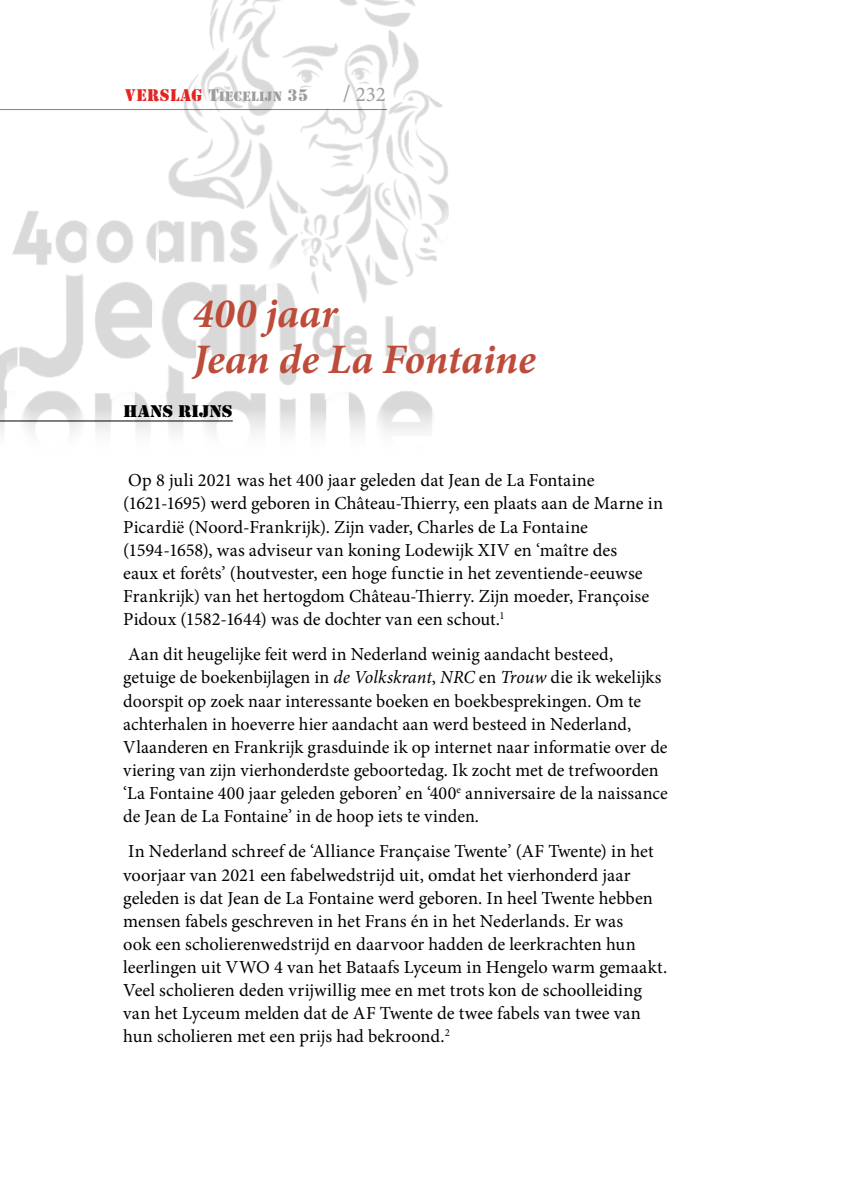
<style>
.page{position:relative;width:844px;height:1191px;background:#fff}
.page>*{position:absolute;margin:0;border:0;box-sizing:border-box;transform-origin:0 0}
.t1{font:italic 700 42px/45.9px "Minion Pro";color:#bd4c3b}
.t2{font:21px "Minion Pro";color:#9d9d9c}
.t3{font:18.38px/23.1px "Minion Pro";color:#000}
.t4{font:17.5px "Stencil";color:#000;scale:1.1 1}
.t5{font:14px "Stencil";letter-spacing:.03em;color:#9d9d9c}
.s1{font-size:17.5px;color:#e52421}
.s2{font-size:17.5px}
.s3{font-size:24.5px}
.s4{font-style:italic}
</style>
<div class="page">
<img style="left:0;top:0;width:449px;height:432px">
<hr style="left:0;top:109px;width:387px;height:1px;background:#000">
<hr style="left:0;top:420px;width:233px;height:1px;background:#000">
<p class="t5" style="left:125px;top:88px;width:184px"><span class="s1">VERSLAG</span> <span class="s2">T</span>IECELIJN <span class="s2">35</span></p>
<p class="t2" style="left:343px;top:80px;width:45px"><span class="s3">/</span> 232</p>
<h1 class="t1" style="left:193px;top:290px;width:344px">400 jaar<br>Jean de La Fontaine</h1>
<p class="t4" style="left:123px;top:401px;width:25px">HANS</p>
<p class="t4" style="left:178px;top:401px;width:11px">RIJNS</p>
<p class="t3" style="left:123px;top:469px;width:541px">Op 8 juli 2021 was het 400 jaar geleden dat Jean de La Fontaine (1621-1695) werd geboren in Château-Thierry, een plaats aan de Marne in Picardië (Noord-Frankrijk). Zijn vader, Charles de La Fontaine (1594-1658), was adviseur van koning Lodewijk XIV en ‘maître des<br>eaux et forêts’ (houtvester, een hoge functie in het zeventiende-eeuwse Frankrijk) van het hertogdom Château-Thierry. Zijn moeder, Françoise Pidoux (1582-1644) was de dochter van een schout.<sup>1</sup></p>
<p class="t3" style="left:123px;top:643px;width:546px">Aan dit heugelijke feit werd in Nederland weinig aandacht besteed,<br>getuige de boekenbijlagen in <span class="s4">de Volkskrant</span>, <span class="s4">NRC</span> en <span class="s4">Trouw</span> die ik wekelijks doorspit op zoek naar interessante boeken en boekbesprekingen. Om te achterhalen in hoeverre hier aandacht aan werd besteed in Nederland, Vlaanderen en Frankrijk grasduinde ik op internet naar informatie over de viering van zijn vierhonderdste geboortedag. Ik zocht met de trefwoorden ‘La Fontaine 400 jaar geleden geboren’ en ‘400<sup>e</sup> anniversaire de la naissance de Jean de La Fontaine’ in de hoop iets te vinden.</p>
<p class="t3" style="left:123px;top:840px;width:545px">In Nederland schreef de ‘Alliance Française Twente’ (AF Twente) in het voorjaar van 2021 een fabelwedstrijd uit, omdat het vierhonderd jaar geleden is dat Jean de La Fontaine werd geboren. In heel Twente hebben mensen fabels geschreven in het Frans én in het Nederlands. Er was<br>ook een scholierenwedstrijd en daarvoor hadden de leerkrachten hun leerlingen uit VWO 4 van het Bataafs Lyceum in Hengelo warm gemaakt.<br>Veel scholieren deden vrijwillig mee en met trots kon de schoolleiding van het Lyceum melden dat de AF Twente de twee fabels van twee van hun scholieren met een prijs had bekroond.<sup>2</sup></p>
</div>
